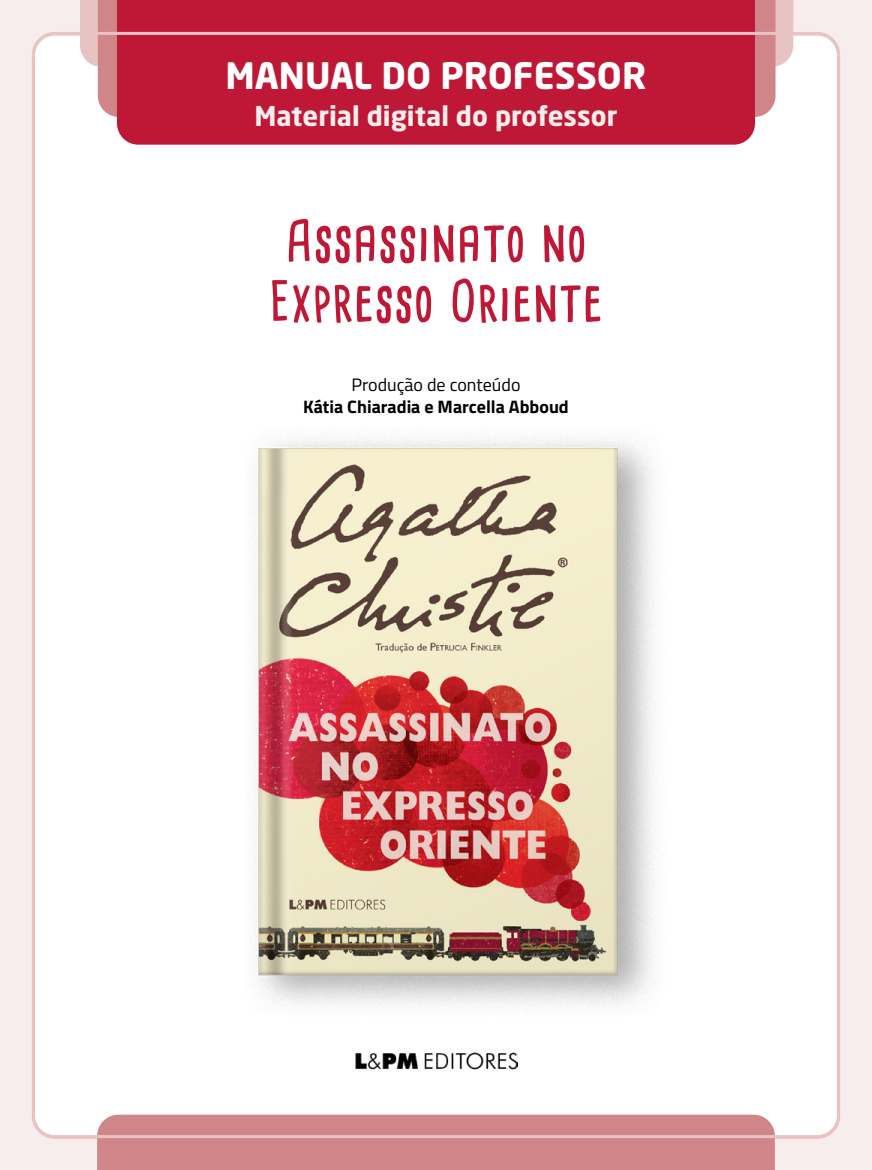
<style>
.page{position:relative;width:872px;height:1170px;background:#fff}
.page>*{position:absolute;margin:0;border:0;box-sizing:border-box;transform-origin:0 0}
.t1{font:700 54px/60px "Cardenio Modern";letter-spacing:.025em;color:#bf1836}
.t2{font:700 36px "Neo Sans Std";color:#fff}
.t3{font:700 27px "Neo Sans Std";color:#f8eded}
.t4{font:700 18px "Titillium Web";color:#000}
.t5{font:18px "Titillium Web";color:#000}
</style>
<div class="page">
<div style="left:0;top:0;width:872px;height:1169px;background:#f8eded"></div>
<div style="left:33px;top:34px;width:805px;height:1103px;background:#fff;border-radius:21px"></div>
<img style="left:253px;top:437px;width:403px;height:570px">
<svg style="left:80px;top:0;width:713px;height:67px;background:#e8c6c6"></svg>
<svg style="left:98px;top:0;width:677px;height:117px;background:#d28b8f"></svg>
<div style="left:117px;top:0;width:638px;height:145px;background:#bf1836"></div>
<svg style="left:97px;top:1114px;width:678px;height:55px;background:#d28a8e"></svg>
<img style="left:355px;top:1052px;width:162px;height:18px">
<h2 class="t2" style="left:225px;top:53px;width:423px">MANUAL DO PROFESSOR</h2>
<h3 class="t3" style="left:254px;top:99px;width:364px">Material digital do professor</h3>
<h1 class="t1" style="left:269px;top:211px;width:335px">Assassinato no<br>Expresso Oriente</h1>
<p class="t5" style="left:351px;top:371px;width:171px">Produção de conteúdo</p>
<p class="t4" style="left:303px;top:393px;width:267px">Kátia Chiaradia e Marcella Abboud</p>
</div>
